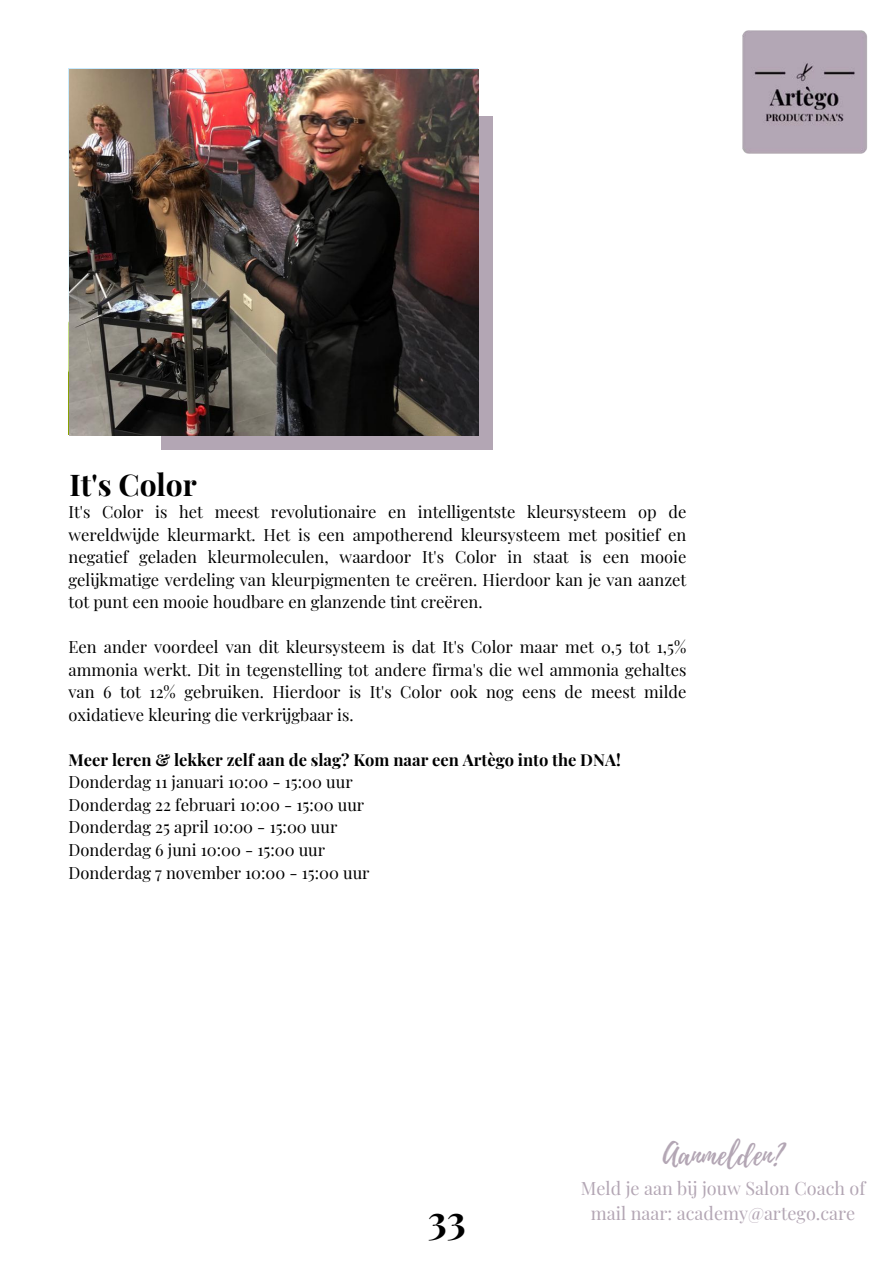
<style>
.page{position:relative;width:894px;height:1264px;background:#fff}
.page>*{position:absolute;margin:0;border:0;box-sizing:border-box;transform-origin:0 0}
.t1{font:700 39px "Playfair Display SC";color:#000}
.t2{font:30px "Playlist Script";color:#b3a6b4}
.t3{font:700 30px "Playfair Display";color:#000}
.t4{font:18px/24.8px "Playfair Display";color:#b3a6b4;text-align:center}
.t5{font:16.5px/22.5px "Playfair Display";color:#000;text-align:justify}
.t6{font:700 16.5px "Playfair Display";color:#000}
</style>
<div class="page">
<div style="left:162px;top:116px;width:330px;height:333px;background:#b3a6b4"></div>
<img style="left:69px;top:69px;width:409px;height:366px">
<img style="left:742px;top:30px;width:125px;height:124px">
<p class="t3" style="left:69px;top:463px;width:129px">It's Color</p>
<p class="t5" style="left:69px;top:500px;width:619px">It's Color is het meest revolutionaire en intelligentste kleursysteem op de wereldwij de kleurmarkt. Het is een ampotherend kleursysteem met positief en negatief geladen kleurmoleculen, waardoor It's Color in staat is een mooie gelij kmatige verdeling van kleurpigmenten te creëren. Hierdoor kan je van aanzet tot punt een mooie houdbare en glanzende tint creëren.</p>
<p class="t5" style="left:69px;top:635px;width:619px">Een ander voordeel van dit kleursysteem is dat It's Color maar met 0,5 tot 1,5% ammonia werkt. Dit in tegenstelling tot andere firma's die wel ammonia gehaltes van 6 tot 12% gebruiken. Hierdoor is It's Color ook nog eens de meest milde oxidatieve kleuring die verkrij gbaar is.</p>
<p class="t6" style="left:69px;top:748px;width:553px">Meer leren &amp; lekker zelf aan de slag? Kom naar een Artègo into the DNA!</p>
<p class="t5" style="left:69px;top:770px;width:302px;text-align:left">Donderdag 11 januari 10:00 - 15:00 uur Donderdag 22 februari 10:00 - 15:00 uur Donderdag 25 april 10:00 - 15:00 uur Donderdag 6 juni 10:00 - 15:00 uur Donderdag 7 november 10:00 - 15:00 uur</p>
<h1 class="t1" style="left:427px;top:1193px;width:40px">33</h1>
<h2 class="t2" style="left:662px;top:1132px;width:122px">Aanmelden?</h2>
<p class="t4" style="left:580px;top:1175px;width:286px">Meld je aan bij jouw Salon Coach of mail naar: academy@artego.care</p>
</div>
